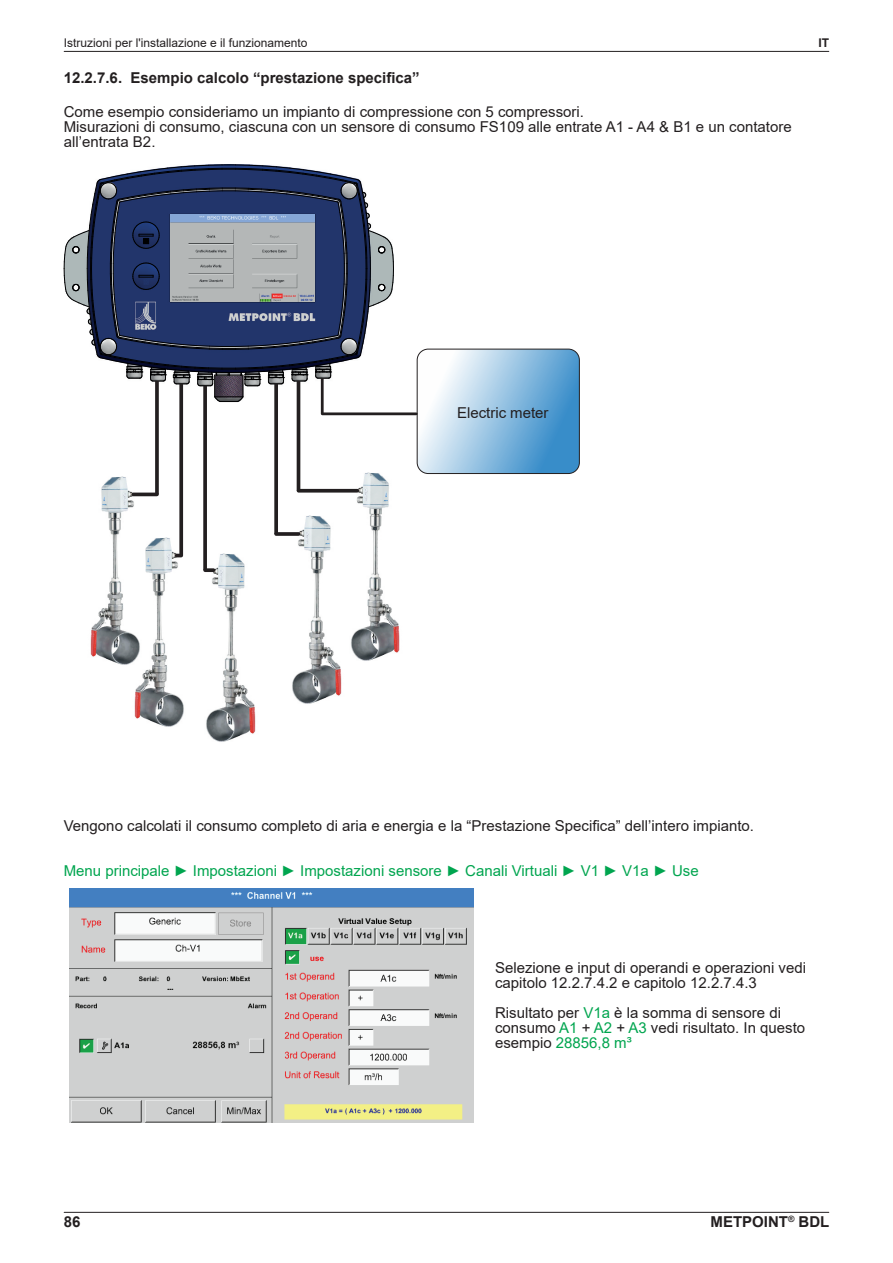
<style>
.page{position:relative;width:893px;height:1263px;background:#fff}
.page>*{position:absolute;margin:0;border:0;box-sizing:border-box;transform-origin:0 0}
.body{font:15px/15px "Arial";color:#231f20}
.body-2{font:15px "Arial";color:#00a54f}
.t1{font:700 15px "Arial";color:#231f20}
.t2{font:12px "Arial";color:#231f20}
.t3{font:700 12px "Arial";color:#231f20}
.s1{color:#00a54f}
</style>
<div class="page">
<hr style="left:64px;top:1212px;width:765px;height:1px;background:#231f20">
<hr style="left:64px;top:51px;width:765px;height:1px;background:#231f20">
<svg style="left:64px;top:165px;width:330px;height:237px"></svg>
<img style="left:171px;top:215px;width:143px;height:86px">
<img style="left:134px;top:535px;width:50px;height:192px">
<svg style="left:155px;top:381px;width:4px;height:113px"></svg>
<img style="left:346px;top:472px;width:54px;height:189px">
<img style="left:292px;top:515px;width:50px;height:189px">
<img style="left:203px;top:553px;width:53px;height:189px">
<svg style="left:179px;top:383px;width:4px;height:172px"></svg>
<img style="left:90px;top:476px;width:55px;height:191px">
<hr style="left:133px;top:493px;width:24px;height:3px;background:#231f20">
<svg style="left:177px;top:554px;width:4px;height:3px"></svg>
<svg style="left:203px;top:386px;width:4px;height:184px"></svg>
<svg style="left:205px;top:568px;width:8px;height:4px"></svg>
<svg style="left:274px;top:384px;width:4px;height:150px"></svg>
<svg style="left:276px;top:532px;width:22px;height:4px"></svg>
<hr style="left:297px;top:381px;width:3px;height:110px;background:#231f20">
<svg style="left:298px;top:489px;width:59px;height:4px"></svg>
<svg style="left:417px;top:349px;width:161px;height:123px;background:#99c4e3"></svg>
<div style="left:417px;top:349px;width:163px;height:125px;border:1px solid #231f20;border-radius:11px"></div>
<hr style="left:321px;top:378px;width:3px;height:36px;background:#231f20">
<hr style="left:322px;top:412px;width:94px;height:3px;background:#231f20">
<img style="left:70px;top:888px;width:404px;height:234px">
<p class="t2" style="left:64px;top:35px;width:245px">Istruzioni per l'installazione e il funzionamento</p>
<p class="t3" style="left:818px;top:34px;width:12px">IT</p>
<p class="t1" style="left:64px;top:67px;width:357px">12.2.7.6. Esempio calcolo “prestazione specifica”</p>
<p class="body" style="left:64px;top:105px;width:522px">Come esempio consideriamo un impianto di compressione con 5 compressori.</p>
<p class="body" style="left:64px;top:120px;width:729px">Misurazioni di consumo, ciascuna con un sensore di consumo FS109 alle entrate A1 - A4 &amp; B1 e un contatore all’entrata B2.</p>
<p class="body" style="left:457px;top:405px;width:93px">Electric meter</p>
<p class="body" style="left:64px;top:818px;width:692px">Vengono calcolati il consumo completo di aria e energia e la “Prestazione Specifica” dell’intero impianto.</p>
<p class="body-2" style="left:64px;top:861px;width:636px">Menu principale ► Impostazioni ► Impostazioni sensore ► Canali Virtuali ► V1 ► V1a ► Use</p>
<p class="body" style="left:495px;top:960px;width:312px">Selezione e input di operandi e operazioni vedi capitolo 12.2.7.4.2 e capitolo 12.2.7.4.3</p>
<p class="body" style="left:495px;top:1005px;width:312px">Risultato per <span class="s1">V1a</span> è la somma di sensore di consumo <span class="s1">A1</span> + <span class="s1">A2</span> + <span class="s1">A3</span> vedi risultato. In questo esempio <span class="s1">28856,8 m³</span></p>
<p class="t1" style="left:64px;top:1211px;width:18px">86</p>
<p class="t1" style="left:711px;top:1211px;width:120px">METPOINT<sup>®</sup> BDL</p>
</div>
